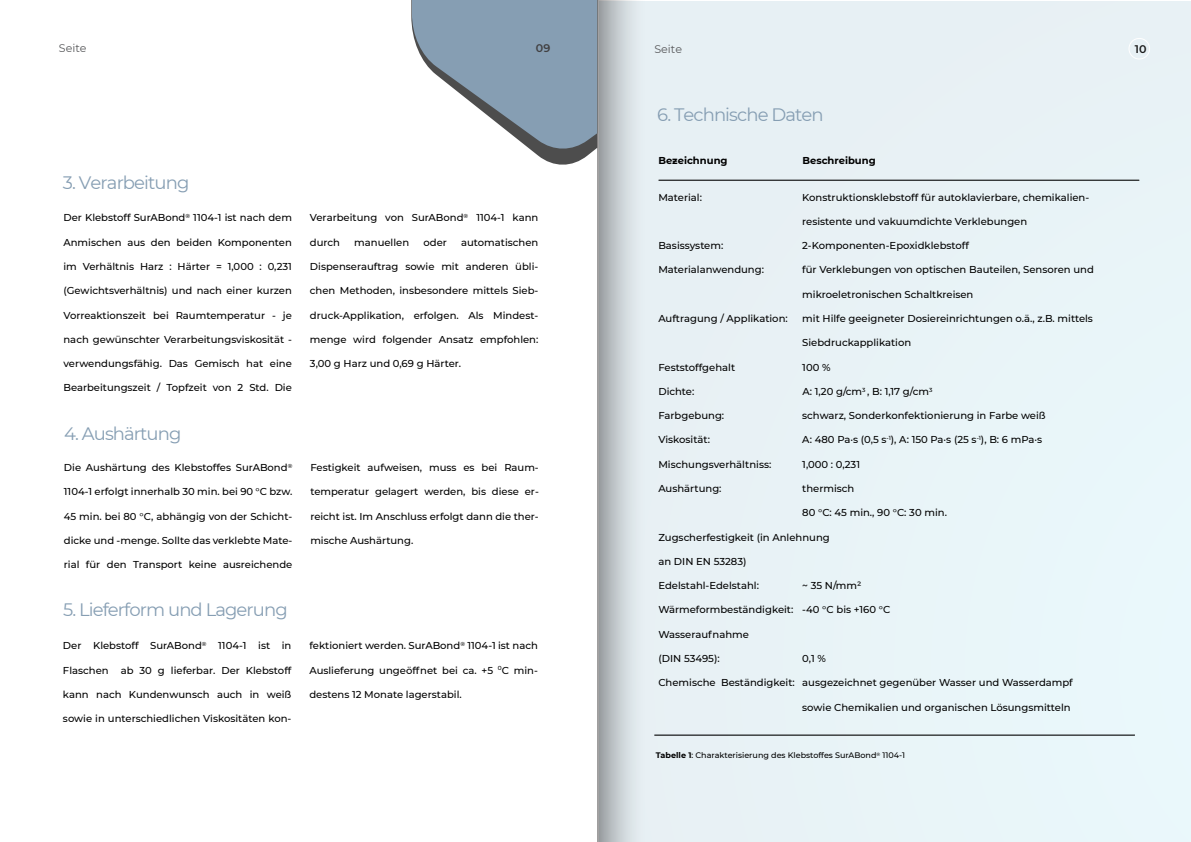
<style>
.page{position:relative;width:1191px;height:842px;background:#fff}
.page>*{position:absolute;margin:0;border:0;box-sizing:border-box;transform-origin:0 0}
.t1{font:18px "Montserrat";letter-spacing:-.05em;color:#869eb3}
.t2{font:11.1px "Montserrat";color:#58595b}
.t3{font:600 11.1px "Montserrat";color:#414042}
.t4{font:600 11.1px "Montserrat";color:#1a1a1a}
.t5{font:500 10px "Montserrat";color:#000}
.t6{font:700 10px "Montserrat Alternates";color:#000}
.t7{font:500 8px "Montserrat";color:#000}
.s1{font-weight:700}
</style>
<div class="page">
<div style="left:599px;top:1px;width:592px;height:841px;background:#e8f3f6"></div>
<hr style="left:658px;top:180px;width:481px;height:1px;background:#000">
<hr style="left:654px;top:734px;width:481px;height:1px;background:#000">
<svg style="left:411px;top:0;width:186px;height:165px"></svg>
<div style="left:1128px;top:38px;width:22px;height:22px;border:1px solid #fff;border-radius:50%"></div>
<svg style="left:597px;top:0;width:71px;height:841px"></svg>
<p class="t2" style="left:59px;top:41px;width:29px">Seite</p>
<p class="t3" style="left:536px;top:40px;width:16px">09</p>
<p class="t2" style="left:654px;top:41px;width:29px">Seite</p>
<p class="t4" style="left:1135px;top:41px;width:13px">10</p>
<h1 class="t1" style="left:63px;top:170px;width:128px">3. Verarbeitung</h1>
<p class="t5" style="left:63px;top:211px;width:230px">Der Klebstoff SurABond<sup>®</sup> 1104-1 ist nach dem</p>
<p class="t5" style="left:63px;top:235px;width:230px">Anmischen aus den beiden Komponenten</p>
<p class="t5" style="left:63px;top:259px;width:230px">im Verhältnis Harz : Härter = 1,000 : 0,231</p>
<p class="t5" style="left:63px;top:284px;width:230px">(Gewichtsverhältnis) und nach einer kurzen</p>
<p class="t5" style="left:63px;top:308px;width:230px">Vorreaktionszeit bei Raumtemperatur - je</p>
<p class="t5" style="left:63px;top:332px;width:230px">nach gewünschter Verarbeitungsviskosität -</p>
<p class="t5" style="left:63px;top:357px;width:230px">verwendungsfähig. Das Gemisch hat eine</p>
<p class="t5" style="left:63px;top:381px;width:230px">Bearbeitungszeit / Topfzeit von 2 Std. Die</p>
<h1 class="t1" style="left:64px;top:421px;width:119px">4. Aushärtung</h1>
<p class="t5" style="left:64px;top:460px;width:230px">Die Aushärtung des Klebstoffes SurABond<sup>®</sup></p>
<p class="t5" style="left:64px;top:485px;width:230px">1104-1 erfolgt innerhalb 30 min. bei 90 °C bzw.</p>
<p class="t5" style="left:64px;top:509px;width:230px">45 min. bei 80 °C, abhängig von der Schicht-</p>
<p class="t5" style="left:64px;top:533px;width:230px">dicke und -menge. Sollte das verklebte Mate-</p>
<p class="t5" style="left:64px;top:557px;width:230px">rial für den Transport keine ausreichende</p>
<h1 class="t1" style="left:63px;top:597px;width:226px">5. Lieferform und Lagerung</h1>
<p class="t5" style="left:63px;top:639px;width:230px">Der Klebstoff SurABond<sup>®</sup> 1104-1 ist in</p>
<p class="t5" style="left:63px;top:663px;width:230px">Flaschen ab 30 g lieferbar. Der Klebstoff</p>
<p class="t5" style="left:63px;top:687px;width:230px">kann nach Kundenwunsch auch in weiß</p>
<p class="t5" style="left:63px;top:711px;width:230px">sowie in unterschiedlichen Viskositäten kon-</p>
<p class="t5" style="left:310px;top:211px;width:230px">Verarbeitung von SurABond<sup>®</sup> 1104-1 kann</p>
<p class="t5" style="left:310px;top:235px;width:32px">durch</p>
<p class="t5" style="left:354px;top:235px;width:56px">manuellen</p>
<p class="t5" style="left:423px;top:235px;width:25px">oder</p>
<p class="t5" style="left:461px;top:235px;width:79px">automatischen</p>
<p class="t5" style="left:310px;top:259px;width:230px">Dispenserauftrag sowie mit anderen übli-</p>
<p class="t5" style="left:310px;top:284px;width:230px">chen Methoden, insbesondere mittels Sieb-</p>
<p class="t5" style="left:310px;top:308px;width:230px">druck-Applikation, erfolgen. Als Mindest-</p>
<p class="t5" style="left:310px;top:332px;width:230px">menge wird folgender Ansatz empfohlen:</p>
<p class="t5" style="left:310px;top:357px;width:153px">3,00 g Harz und 0,69 g Härter.</p>
<p class="t5" style="left:310px;top:460px;width:230px">Festigkeit aufweisen, muss es bei Raum-</p>
<p class="t5" style="left:310px;top:485px;width:230px">temperatur gelagert werden, bis diese er-</p>
<p class="t5" style="left:310px;top:509px;width:230px">reicht ist. Im Anschluss erfolgt dann die ther-</p>
<p class="t5" style="left:310px;top:533px;width:104px">mische Aushärtung.</p>
<p class="t5" style="left:309px;top:639px;width:230px">fektioniert werden. SurABond<sup>®</sup> 1104-1 ist nach</p>
<p class="t5" style="left:309px;top:663px;width:230px">Auslieferung ungeöffnet bei ca. +5 <sup>0</sup>C min-</p>
<p class="t5" style="left:309px;top:687px;width:154px">destens 12 Monate lagerstabil.</p>
<h1 class="t1" style="left:657px;top:102px;width:168px">6. Technische Daten</h1>
<p class="t6" style="left:658px;top:154px;width:71px">Bezeichnung</p>
<p class="t6" style="left:802px;top:154px;width:75px">Beschreibung</p>
<p class="t5" style="left:658px;top:190px;width:45px">Material:</p>
<p class="t5" style="left:802px;top:190px;width:288px">Konstruktionsklebstoff für autoklavierbare, chemikalien-</p>
<p class="t5" style="left:802px;top:214px;width:226px">resistente und vakuumdichte Verklebungen</p>
<p class="t5" style="left:658px;top:239px;width:66px">Basissystem:</p>
<p class="t5" style="left:802px;top:239px;width:168px">2-Komponenten-Epoxidklebstoff</p>
<p class="t5" style="left:658px;top:263px;width:107px">Materialanwendung:</p>
<p class="t5" style="left:802px;top:263px;width:293px">für Verklebungen von optischen Bauteilen, Sensoren und</p>
<p class="t5" style="left:802px;top:287px;width:173px">mikroeletronischen Schaltkreisen</p>
<p class="t5" style="left:658px;top:311px;width:131px">Auftragung / Applikation:</p>
<p class="t5" style="left:802px;top:311px;width:292px">mit Hilfe geeigneter Dosiereinrichtungen o.ä., z.B. mittels</p>
<p class="t5" style="left:802px;top:336px;width:110px">Siebdruckapplikation</p>
<p class="t5" style="left:658px;top:360px;width:78px">Feststoffgehalt</p>
<p class="t5" style="left:802px;top:360px;width:30px">100 %</p>
<p class="t5" style="left:658px;top:384px;width:37px">Dichte:</p>
<p class="t5" style="left:802px;top:384px;width:131px">A: 1,20 g/cm<sup>3</sup> , B: 1,17 g/cm<sup>3</sup></p>
<p class="t5" style="left:658px;top:409px;width:67px">Farbgebung:</p>
<p class="t5" style="left:802px;top:409px;width:245px">schwarz, Sonderkonfektionierung in Farbe weiß</p>
<p class="t5" style="left:658px;top:433px;width:53px">Viskosität:</p>
<p class="t5" style="left:802px;top:433px;width:241px">A: 480 Pa·s (0,5 s<sup>-1</sup>), A: 150 Pa·s (25 s<sup>-1</sup>), B: 6 mPa·s</p>
<p class="t5" style="left:658px;top:457px;width:114px">Mischungsverhältniss:</p>
<p class="t5" style="left:802px;top:457px;width:59px">1,000 : 0,231</p>
<p class="t5" style="left:658px;top:481px;width:65px">Aushärtung:</p>
<p class="t5" style="left:802px;top:481px;width:54px">thermisch</p>
<p class="t5" style="left:802px;top:506px;width:146px">80 °C: 45 min., 90 °C: 30 min.</p>
<p class="t5" style="left:658px;top:530px;width:173px">Zugscherfestigkeit (in Anlehnung</p>
<p class="t5" style="left:658px;top:554px;width:90px">an DIN EN 53283)</p>
<p class="t5" style="left:658px;top:579px;width:102px">Edelstahl-Edelstahl:</p>
<p class="t5" style="left:802px;top:579px;width:61px">~ 35 N/mm²</p>
<p class="t5" style="left:658px;top:603px;width:233px">Wärmeformbeständigkeit: -40 °C bis +160 °C</p>
<p class="t5" style="left:658px;top:627px;width:92px">Wasseraufnahme</p>
<p class="t5" style="left:658px;top:651px;width:63px">(DIN 53495):</p>
<p class="t5" style="left:802px;top:651px;width:25px">0,1 %</p>
<p class="t5" style="left:658px;top:676px;width:416px">Chemische Beständigkeit: ausgezeichnet gegenüber Wasser und Wasserdampf</p>
<p class="t5" style="left:802px;top:700px;width:270px">sowie Chemikalien und organischen Lösungsmitteln</p>
<p class="t7" style="left:656px;top:750px;width:251px"><span class="s1">Tabelle 1</span>: Charakterisierung des Klebstoffes SurABond<sup>®</sup> 1104-1</p>
</div>
